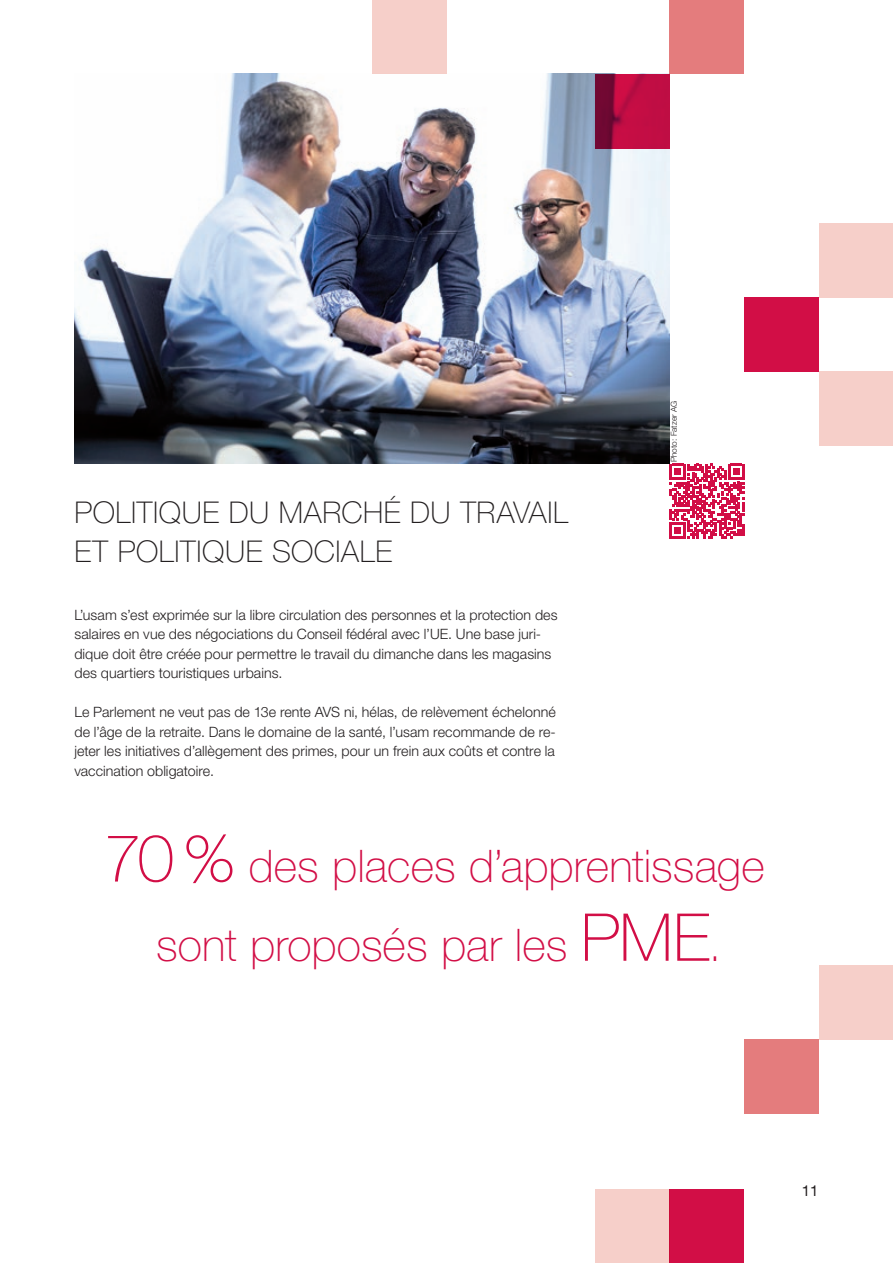
<style>
.page{position:relative;width:893px;height:1263px;background:#fff}
.page>*{position:absolute;margin:0;border:0;box-sizing:border-box;transform-origin:0 0}
.t1{font:100 45px/79.2px "Helvetica Neue LT Std";color:#d20e46;text-align:center}
.t2{font:100 30px/39px "Helvetica Neue LT Std";letter-spacing:.02em;color:#231f20}
.t3{font:15px "Helvetica Neue LT Std";color:#231f20}
.t4{font:300 14.25px/19.5px "Helvetica Neue LT Std";letter-spacing:.005em;color:#231f20}
.t5{font:300 8.25px "Helvetica Neue LT Std";color:#231f20}
.s1{font-size:66px}
</style>
<div class="page">
<img style="left:74px;top:74px;width:596px;height:390px">
<div style="left:819px;top:223px;width:74px;height:75px;background:#f6cfc9"></div>
<div style="left:372px;top:0;width:74px;height:74px;background:#f6cfc9"></div>
<div style="left:744px;top:297px;width:75px;height:75px;background:#d20e46"></div>
<div style="left:819px;top:372px;width:74px;height:74px;background:#f6cfc9"></div>
<div style="left:670px;top:0;width:74px;height:74px;background:#e47c7d"></div>
<svg style="left:595px;top:74px;width:75px;height:74px;background:#ac0b3f"></svg>
<div style="left:819px;top:965px;width:74px;height:75px;background:#f6cfc9"></div>
<div style="left:595px;top:1188px;width:75px;height:75px;background:#f6cfc9"></div>
<div style="left:744px;top:1040px;width:75px;height:74px;background:#e47c7d"></div>
<div style="left:670px;top:1188px;width:74px;height:75px;background:#d20e46"></div>
<svg style="left:670px;top:464px;width:74px;height:74px"></svg>
<h2 class="t2" style="left:74px;top:492px;width:495px">POLITIQUE DU MARCHÉ DU TRAVAIL<br>ET POLITIQUE SOCIALE</h2>
<p class="t4" style="left:74px;top:605px;width:485px">L’usam s’est exprimée sur la libre circulation des personnes et la protection des salaires en vue des négociations du Conseil fédéral avec l’UE. Une base juri&shy;dique doit être créée pour permettre le travail du dimanche dans les magasins des quartiers touristiques urbains.</p>
<p class="t4" style="left:74px;top:702px;width:483px;text-align:justify">Le Parlement ne veut pas de 13e rente AVS ni, hélas, de relèvement échelonné de l’âge de la retraite. Dans le domaine de la santé, l’usam recommande de re&shy;jeter les initiatives d’allègement des primes, pour un frein aux coûts et contre la vaccination obligatoire.</p>
<p class="t5" style="left:669px;top:462px;width:63px;rotate:-90deg">Photo: Fatzer AG</p>
<h1 class="t1" style="left:104px;top:826px;width:662px"><span class="s1">70%</span> des places d’apprentissage sont proposés par les <span class="s1">PME</span>.</h1>
<p class="t3" style="left:802px;top:1182px;width:18px">11</p>
</div>
